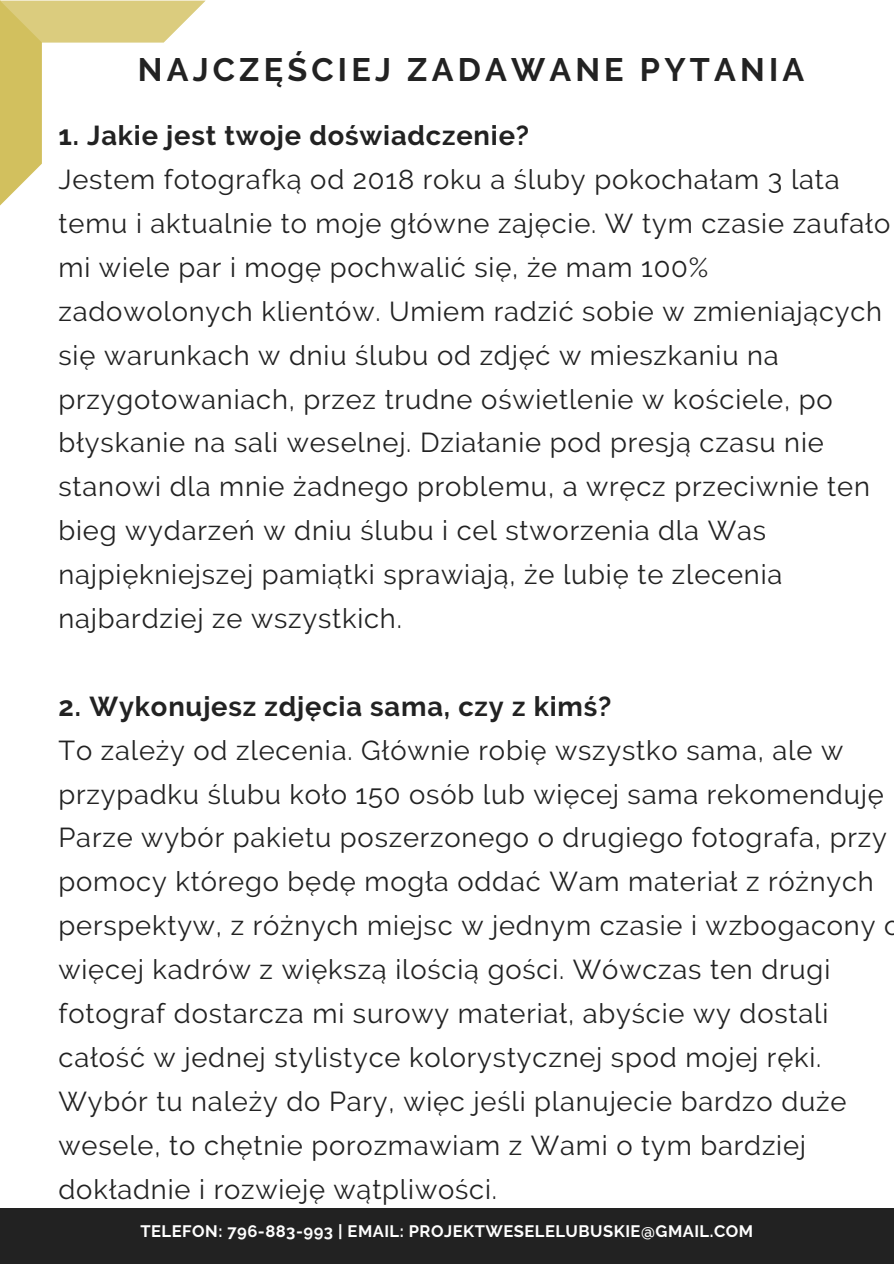
<style>
.page{position:relative;width:894px;height:1264px;background:#fff}
.page>*{position:absolute;margin:0;border:0;box-sizing:border-box;transform-origin:0 0}
.t1{font:700 32.4px "Raleway";letter-spacing:.13em;color:#222}
.t2{font:27.3px/44px "Raleway";letter-spacing:.03em;color:#222}
.t3{font:700 16.5px "Raleway";letter-spacing:.03em;color:#fff}
.s1{font-weight:700}
</style>
<div class="page">
<svg style="left:0;top:0;width:205px;height:205px"></svg>
<div style="left:0;top:1208px;width:893px;height:55px;background:#222"></div>
<p class="t1" style="left:138px;top:51px;width:668px">NAJCZĘŚCIEJ ZADAWANE PYTANIA</p>
<h1 class="t2" style="left:58px;top:113px;width:833px"><span class="s1">1. Jakie jest twoje doświadczenie?<br></span>Jestem fotografką od 2018 roku a śluby pokochałam 3 lata temu i aktualnie to moje główne zajęcie. W tym czasie zaufało mi wiele par i mogę pochwalić się, że mam 100% zadowolonych klientów. Umiem radzić sobie w zmieniających się warunkach w dniu ślubu od zdjęć w mieszkaniu na przygotowaniach, przez trudne oświetlenie w kościele, po błyskanie na sali weselnej. Działanie pod presją czasu nie stanowi dla mnie żadnego problemu, a wręcz przeciwnie ten bieg wydarzeń w dniu ślubu i cel stworzenia dla Was najpiękniejszej pamiątki sprawiają, że lubię te zlecenia najbardziej ze wszystkich.</h1>
<h2 class="t2" style="left:58px;top:684px;width:843px"><span class="s1">2. Wykonujesz zdjęcia sama, czy z kimś?<br></span>To zależy od zlecenia. Głównie robię wszystko sama, ale w przypadku ślubu koło 150 osób lub więcej sama rekomenduję Parze wybór pakietu poszerzonego o drugiego fotografa, przy pomocy którego będę mogła oddać Wam materiał z różnych perspektyw, z różnych miejsc w jednym czasie i wzbogacony o więcej kadrów z większą ilością gości. Wówczas ten drugi fotograf dostarcza mi surowy materiał, abyście wy dostali całość w jednej stylistyce kolorystycznej spod mojej ręki.<br>Wybór tu należy do Pary, więc jeśli planujecie bardzo duże wesele, to chętnie porozmawiam z Wami o tym bardziej dokładnie i rozwieję wątpliwości.</h2>
<h2 class="t3" style="left:140px;top:1221px;width:614px">TELEFON: 796-883-993 | EMAIL: PROJEKTWESELELUBUSKIE@GMAIL.COM</h2>
</div>
